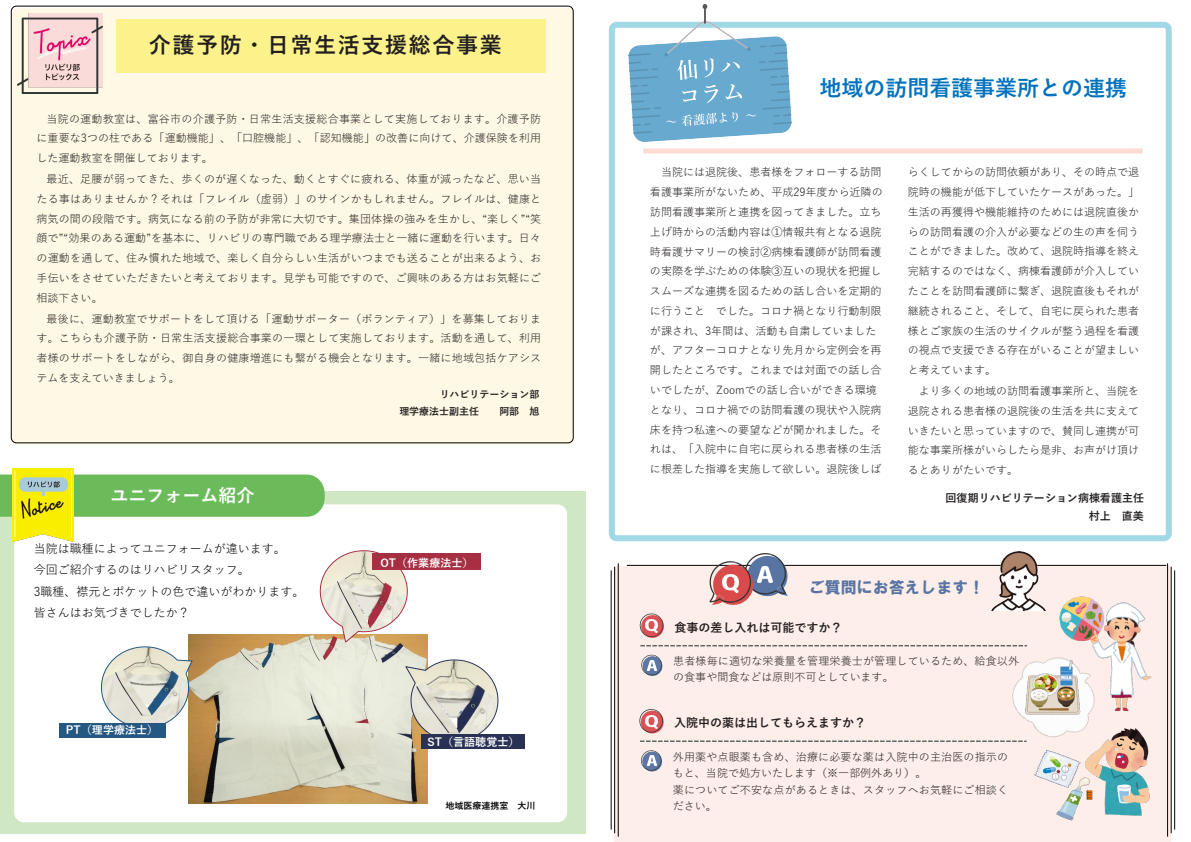
<style>
.page{position:relative;width:1191px;height:842px;background:#fff}
.page>*{position:absolute;margin:0;border:0;box-sizing:border-box;transform-origin:0 0}
.t1{font:700 22px "Yu Gothic";letter-spacing:.075em;color:#231f20}
.t2{font:700 22px "Yu Gothic";color:#0072bc}
.t3{font:700 18px "Yu Gothic";color:#fff}
.t4{font:16px "HGS Soei Kakugothic UB";color:#5874a3}
.t5{font:12px "Yu Gothic";color:#000}
.t6{font:700 12px "Yu Gothic";color:#231f20}
.t7{font:11px/19.8px "Yu Gothic";color:#231f20;text-align:justify}
.t8{font:700 11px "Yu Gothic";color:#fff}
.t9{font:700 11px "Yu Gothic";color:#231f20}
.t10{font:700 10px "Yu Gothic";color:#231f20}
.t11{font:700 9px "Yu Gothic";color:#000}
</style>
<div class="page">
<div style="left:12px;top:8px;width:562px;height:437px;background:#fff8e5;border-radius:5px"></div>
<div style="left:614px;top:567px;width:557px;height:275px;background:#fdeee9"></div>
<div style="left:116px;top:20px;width:429px;height:53px;background:#fbf28b"></div>
<div style="left:0;top:491px;width:585px;height:343px;background:#d0e7c3"></div>
<div style="left:14px;top:504px;width:553px;height:318px;background:#fff;border-radius:10px"></div>
<div style="left:609px;top:22px;width:562px;height:519px;background:#fff;border:6px solid #a1d8e6;border-radius:5px"></div>
<div style="left:643px;top:148px;width:499px;height:5px;background:#fadad1"></div>
<hr style="left:627px;top:565px;width:539px;height:1px;background:#040000">
<hr style="left:1167px;top:563px;width:1px;height:274px;background:#040000">
<hr style="left:1170px;top:567px;width:1px;height:266px;background:#040000">
<hr style="left:1174px;top:570px;width:1px;height:260px;background:#040000">
<hr style="left:618px;top:563px;width:1px;height:274px;background:#040000">
<hr style="left:614px;top:567px;width:1px;height:266px;background:#040000">
<hr style="left:610px;top:570px;width:1px;height:260px;background:#040000">
<svg style="left:709px;top:553px;width:78px;height:52px"></svg>
<img style="left:722px;top:574px;width:16px;height:18px">
<img style="left:758px;top:567px;width:14px;height:15px">
<svg style="left:639px;top:613px;width:25px;height:25px"></svg>
<svg style="left:640px;top:645px;width:356px;height:1px"></svg>
<svg style="left:641px;top:655px;width:21px;height:21px"></svg>
<div style="left:0;top:474px;width:325px;height:43px;background:#6cbb5a"></div>
<img style="left:12px;top:468px;width:61px;height:73px">
<img style="left:628px;top:5px;width:164px;height:136px">
<img style="left:17px;top:13px;width:85px;height:81px">
<svg style="left:677px;top:59px;width:65px;height:44px;background:#7db5d5"></svg>
<svg style="left:666px;top:112px;width:72px;height:14px"></svg>
<svg style="left:746px;top:114px;width:10px;height:2px"></svg>
<svg style="left:639px;top:709px;width:24px;height:24px"></svg>
<svg style="left:640px;top:740px;width:356px;height:2px"></svg>
<svg style="left:641px;top:750px;width:21px;height:22px"></svg>
<img style="left:991px;top:551px;width:54px;height:59px">
<img style="left:1034px;top:755px;width:47px;height:28px">
<img style="left:1085px;top:728px;width:65px;height:88px">
<img style="left:1055px;top:777px;width:38px;height:44px">
<img style="left:1059px;top:596px;width:93px;height:115px">
<img style="left:996px;top:633px;width:121px;height:122px">
<img style="left:1024px;top:660px;width:56px;height:55px">
<img style="left:188px;top:634px;width:240px;height:169px">
<div style="left:59px;top:723px;width:106px;height:14px;background:#245781"></div>
<div style="left:421px;top:734px;width:104px;height:15px;background:#293255"></div>
<svg style="left:101px;top:646px;width:92px;height:83px"></svg>
<svg style="left:251px;top:653px;width:16px;height:11px"></svg>
<svg style="left:316px;top:550px;width:182px;height:192px"></svg>
<p class="t1" style="left:149px;top:33px;width:354px">介護予防・日常生活支援総合事業</p>
<p class="t7" style="left:36px;top:107px;width:506px;text-indent:10px">当院の運動教室は、富谷市の介護予防・日常生活支援総合事業として実施しております。介護予防に重要な3つの柱である「運動機能」、「口腔機能」、「認知機能」の改善に向けて、介護保険を利用した運動教室を開催しております。</p>
<p class="t7" style="left:36px;top:168px;width:506px;text-indent:10px">最近、足腰が弱ってきた、歩くのが遅くなった、動くとすぐに疲れる、体重が減ったなど、思い当たる事はありませんか？それは「フレイル（虚弱）」のサインかもしれません。フレイルは、健康と病気の間の段階です。病気になる前の予防が非常に大切です。集団体操の強みを生かし、“楽しく”“笑顔で”“効果のある運動”を基本に、リハビリの専門職である理学療法士と一緒に運動を行います。日々の運動を通して、住み慣れた地域で、楽しく自分らしい生活がいつまでも送ることが出来るよう、お手伝いをさせていただきたいと考えております。見学も可能ですので、ご興味のある方はお気軽にご相談下さい。</p>
<p class="t7" style="left:36px;top:307px;width:506px;text-indent:10px">最後に、運動教室でサポートをして頂ける「運動サポーター（ボランティア）」を募集しております。こちらも介護予防・日常生活支援総合事業の一環として実施しております。活動を通して、利用者様のサポートをしながら、御自身の健康増進にも繋がる機会となります。一緒に地域包括ケアシステムを支えていきましょう。</p>
<p class="t3" style="left:110px;top:485px;width:145px">ユニフォーム紹介</p>
<p class="t5" style="left:34px;top:537px;width:254px">当院は職種によってユニフォームが違います。</p>
<p class="t5" style="left:34px;top:559px;width:218px">今回ご紹介するのはリハビリスタッフ。</p>
<p class="t5" style="left:34px;top:580px;width:272px">3職種、襟元とポケットの色で違いがわかります。</p>
<p class="t5" style="left:34px;top:602px;width:158px">皆さんはお気づきでしたか？</p>
<p class="t8" style="left:66px;top:724px;width:94px">PT（理学療法士）</p>
<p class="t10" style="left:440px;top:389px;width:101px">リハビリテーション部</p>
<p class="t10" style="left:399px;top:406px;width:81px">理学療法士副主任</p>
<p class="t10" style="left:499px;top:406px;width:41px">阿部 旭</p>
<p class="t8" style="left:380px;top:556px;width:95px">OT（作業療法士）</p>
<p class="t8" style="left:427px;top:735px;width:93px">ST（言語聴覚士）</p>
<p class="t11" style="left:445px;top:800px;width:91px">地域医療連携室 大川</p>
<p class="t2" style="left:819px;top:76px;width:309px">地域の訪問看護事業所との連携</p>
<p class="t7" style="left:650px;top:161px;width:234px;text-align:left;text-indent:11px">当院には退院後、患者様をフォローする訪問看護事業所がないため、平成29年度から近隣の訪問看護事業所と連携を図ってきました。立ち上げ時からの活動内容は①情報共有となる退院時看護サマリーの検討②病棟看護師が訪問看護の実際を学ぶための体験③互いの現状を把握しスムーズな連携を図るための話し合いを定期的に行うこと でした。コロナ禍となり行動制限が課され、3年間は、活動も自粛していましたが、アフターコロナとなり先月から定例会を再開したところです。これまでは対面での話し合いでしたが、Zoomでの話し合いができる環境となり、コロナ禍での訪問看護の現状や入院病床を持つ私達への要望などが聞かれました。それは、「入院中に自宅に戻られる患者様の生活に根差した指導を実施して欲しい。退院後しば</p>
<p class="t7" style="left:907px;top:161px;width:233px">らくしてからの訪問依頼があり、その時点で退院時の機能が低下していたケースがあった。」生活の再獲得や機能維持のためには退院直後からの訪問看護の介入が必要などの生の声を伺うことができました。改めて、退院時指導を終え完結するのではなく、病棟看護師が介入していたことを訪問看護師に繋ぎ、退院直後もそれが継続されること、そして、自宅に戻られた患者様とご家族の生活のサイクルが整う過程を看護の視点で支援できる存在がいることが望ましいと考えています。</p>
<p class="t7" style="left:907px;top:380px;width:233px;text-indent:11px">より多くの地域の訪問看護事業所と、当院を退院される患者様の退院後の生活を共に支えていきたいと思っていますので、賛同し連携が可能な事業所様がいらしたら是非、お声がけ頂けるとありがたいです。</p>
<p class="t9" style="left:945px;top:492px;width:200px">回復期リハビリテーション病棟看護主任</p>
<p class="t9" style="left:1089px;top:509px;width:57px">村上 直美</p>
<p class="t4" style="left:809px;top:579px;width:177px">ご質問にお答えします！</p>
<p class="t6" style="left:674px;top:621px;width:169px">食事の差し入れは可能ですか？</p>
<p class="t7" style="left:673px;top:652px;width:347px;line-height:16px">患者様毎に適切な栄養量を管理栄養士が管理しているため、給食以外の食事や間食などは原則不可としています。</p>
<p class="t6" style="left:674px;top:716px;width:193px">入院中の薬は出してもらえますか？</p>
<p class="t7" style="left:673px;top:747px;width:337px;line-height:16px">外用薬や点眼薬も含め、治療に必要な薬は入院中の主治医の指示のもと、当院で処方いたします（※一部例外あり）。</p>
<p class="t7" style="left:673px;top:780px;width:337px;line-height:16px">薬についてご不安な点があるときは、スタッフへお気軽にご相談ください。</p>
</div>
